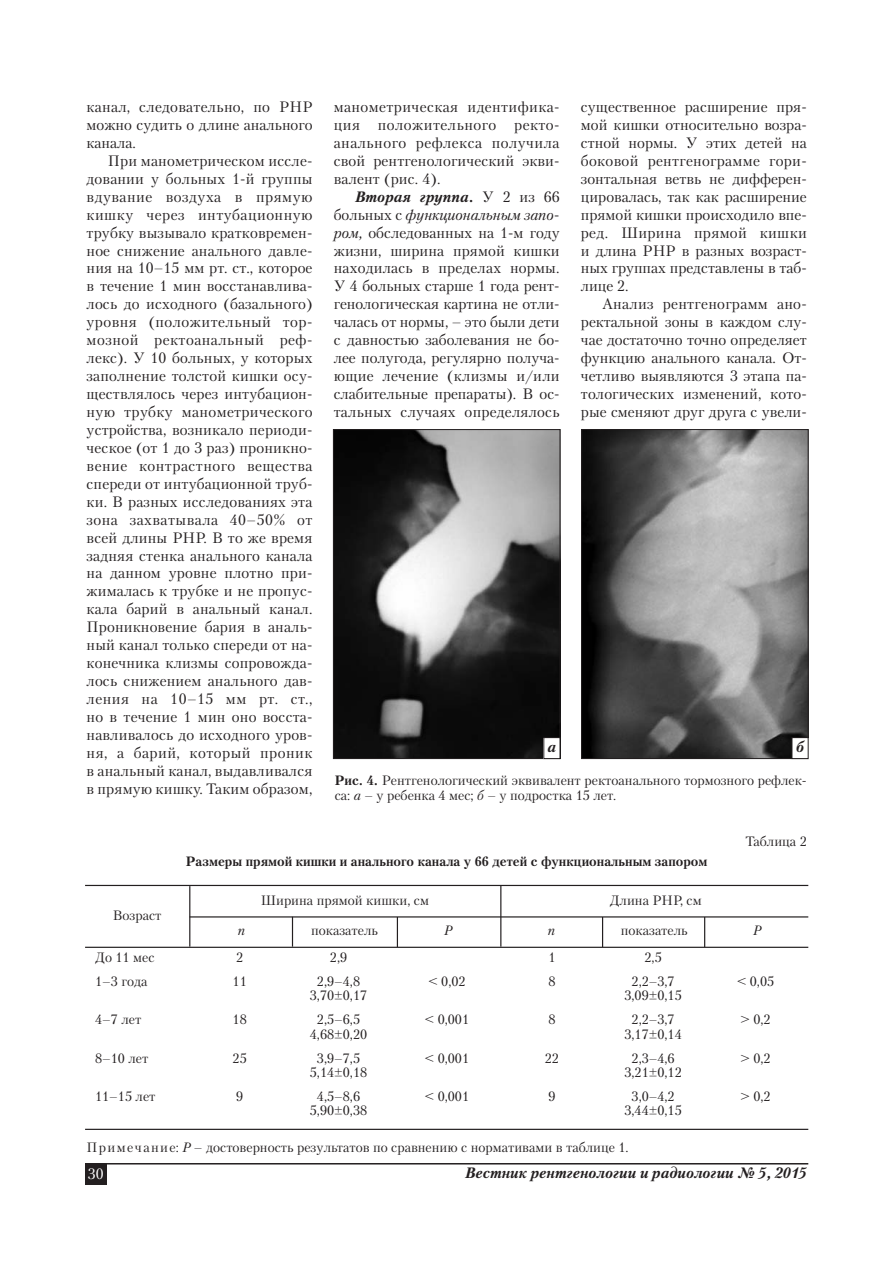
<style>
.page{position:relative;width:893px;height:1263px;background:#fff}
.page>*{position:absolute;margin:0;border:0;box-sizing:border-box;transform-origin:0 0}
.t1{font:15px/18px "Petersburg C";letter-spacing:.01em;color:#231f20;text-align:justify}
.t2{font:italic 700 15px "Petersburg C";color:#231f20}
.t3{font:15px "Petersburg C";color:#fff}
.t4{font:13.5px/15px "Petersburg C";color:#231f20}
.t5{font:700 13.5px "Petersburg C";color:#231f20}
.t6{font:italic 13.5px "Petersburg C";color:#231f20}
.s1{font-weight:700;font-style:italic}
.s2{font-style:italic}
.s3{font-weight:700}
</style>
<div class="page">
<div style="left:85px;top:1164px;width:21px;height:21px;background:#231f20"></div>
<hr style="left:85px;top:1163px;width:723px;height:2px;background:#231f20">
<hr style="left:85px;top:1129px;width:723px;height:1px;background:#231f20">
<hr style="left:292px;top:917px;width:1px;height:30px;background:#231f20">
<hr style="left:189px;top:916px;width:619px;height:2px;background:#231f20">
<hr style="left:85px;top:947px;width:723px;height:1px;background:#231f20">
<hr style="left:397px;top:917px;width:1px;height:30px;background:#231f20">
<hr style="left:602px;top:917px;width:1px;height:30px;background:#231f20">
<hr style="left:704px;top:917px;width:1px;height:30px;background:#231f20">
<hr style="left:85px;top:885px;width:723px;height:1px;background:#231f20">
<hr style="left:189px;top:886px;width:1px;height:61px;background:#231f20">
<hr style="left:500px;top:886px;width:1px;height:61px;background:#231f20">
<img style="left:335px;top:431px;width:223px;height:326px">
<div style="left:333px;top:429px;width:227px;height:330px;border:1px solid #231f20"></div>
<img style="left:583px;top:431px;width:223px;height:326px">
<div style="left:581px;top:429px;width:227px;height:330px;border:1px solid #231f20"></div>
<div style="left:544px;top:738px;width:16px;height:21px;background:#fff"></div>
<div style="left:543px;top:737px;width:17px;height:22px;border:1px solid #231f20"></div>
<div style="left:792px;top:738px;width:16px;height:21px;background:#fff"></div>
<div style="left:791px;top:737px;width:17px;height:22px;border:1px solid #231f20"></div>
<p class="t1" style="left:87px;top:98px;width:227px">канал, следовательно, по РНР можно судить о длине анального канала.</p>
<p class="t1" style="left:87px;top:152px;width:227px;text-indent:21px">При манометрическом иссле&shy;довании у больных 1-й группы вдувание воздуха в прямую кишку через интубационную трубку вызывало кратковремен&shy;ное снижение анального давле&shy;ния на 10–15 мм рт. ст., которое в течение 1 мин восстанавлива&shy;лось до исходного (базального) уровня (положительный тор&shy;мозной ректоанальный реф&shy;лекс). У 10 больных, у которых заполнение толстой кишки осу&shy;ществлялось через интубацион&shy;ную трубку манометрического устройства, возникало периоди&shy;ческое (от 1 до 3 раз) проникно&shy;вение контрастного вещества спереди от интубационной труб&shy;ки. В разных исследованиях эта зона захватывала 40–50% от всей длины РНР. В то же время задняя стенка анального канала на данном уровне плотно при&shy;жималась к трубке и не пропус&shy;кала барий в анальный канал.<br>Проникновение бария в аналь&shy;ный канал только спереди от на&shy;конечника клизмы сопровожда&shy;лось снижением анального дав&shy;ления на 10–15 мм рт. ст., но в течение 1 мин оно восста&shy;навливалось до исходного уров&shy;ня, а барий, который проник в анальный канал, выдавливался в прямую кишку. Таким образом,</p>
<p class="t1" style="left:334px;top:98px;width:227px">манометрическая идентифика&shy;ция положительного ректо&shy;анального рефлекса получила свой рентгенологический экви&shy;валент (рис. 4).</p>
<p class="t1" style="left:334px;top:188px;width:227px;text-indent:21px"><span class="s1">Вторая группа.</span> У 2 из 66 больных с <span class="s2">функциональным запо&shy;ром,</span> обследованных на 1-м году жизни, ширина прямой кишки находилась в пределах нормы.<br>У 4 больных старше 1 года рент&shy;генологическая картина не отли&shy;чалась от нормы, – это были дети с давностью заболевания не бо&shy;лее полугода, регулярно получа&shy;ющие лечение (клизмы и/или слабительные препараты). В ос&shy;тальных случаях определялось</p>
<p class="t1" style="left:581px;top:98px;width:227px">существенное расширение пря&shy;мой кишки относительно возра&shy;стной нормы. У этих детей на боковой рентгенограмме гори&shy;зонтальная ветвь не дифферен&shy;цировалась, так как расширение прямой кишки происходило впе&shy;ред. Ширина прямой кишки и длина РНР в разных возраст&shy;ных группах представлены в таб&shy;лице 2.</p>
<p class="t1" style="left:581px;top:296px;width:227px;text-indent:21px">Анализ рентгенограмм ано&shy;ректальной зоны в каждом слу&shy;чае достаточно точно определяет функцию анального канала. От&shy;четливо выявляются 3 этапа па&shy;тологических изменений, кото&shy;рые сменяют друг друга с увели-</p>
<p class="t2" style="left:547px;top:740px;width:10px">а</p>
<p class="t2" style="left:796px;top:740px;width:9px">б</p>
<p class="t4" style="left:335px;top:773px;width:473px"><span class="s3">Рис. 4.</span> Рентгенологический эквивалент ректоанального тормозного рефлек&shy;са: <span class="s2">а</span> – у ребенка 4 мес; <span class="s2">б</span> – у подростка 15 лет.</p>
<p class="t4" style="left:745px;top:835px;width:63px">Таблица 2</p>
<p class="t5" style="left:186px;top:856px;width:523px">Размеры прямой кишки и анального канала у 66 детей с функциональным запором</p>
<p class="t4" style="left:261px;top:893px;width:170px">Ширина прямой кишки, cм</p>
<p class="t4" style="left:609px;top:893px;width:94px">Длина РНР, см</p>
<p class="t4" style="left:113px;top:908px;width:50px">Возраст</p>
<p class="t4" style="left:95px;top:950px;width:61px">До 11 мес</p>
<p class="t4" style="left:236px;top:950px;width:9px">2</p>
<p class="t4" style="left:330px;top:950px;width:19px">2,9</p>
<p class="t4" style="left:548px;top:950px;width:9px">1</p>
<p class="t4" style="left:644px;top:950px;width:19px">2,5</p>
<p class="t4" style="left:95px;top:974px;width:54px">1–3 года</p>
<p class="t4" style="left:233px;top:974px;width:16px">11</p>
<p class="t4" style="left:317px;top:974px;width:45px">2,9–4,8</p>
<p class="t4" style="left:428px;top:974px;width:39px">&lt; 0,02</p>
<p class="t4" style="left:548px;top:974px;width:9px">8</p>
<p class="t4" style="left:631px;top:974px;width:45px">2,2–3,7</p>
<p class="t4" style="left:737px;top:974px;width:39px">&lt; 0,05</p>
<p class="t4" style="left:310px;top:989px;width:59px">3,70±0,17</p>
<p class="t4" style="left:624px;top:989px;width:59px">3,09±0,15</p>
<p class="t4" style="left:95px;top:1013px;width:48px">4–7 лет</p>
<p class="t4" style="left:233px;top:1013px;width:16px">18</p>
<p class="t4" style="left:317px;top:1013px;width:45px">2,5–6,5</p>
<p class="t4" style="left:425px;top:1013px;width:46px">&lt; 0,001</p>
<p class="t4" style="left:548px;top:1013px;width:9px">8</p>
<p class="t4" style="left:631px;top:1013px;width:45px">2,2–3,7</p>
<p class="t4" style="left:740px;top:1013px;width:32px">&gt; 0,2</p>
<p class="t4" style="left:310px;top:1027px;width:59px">4,68±0,20</p>
<p class="t4" style="left:624px;top:1027px;width:59px">3,17±0,14</p>
<p class="t4" style="left:95px;top:1051px;width:55px">8–10 лет</p>
<p class="t4" style="left:233px;top:1051px;width:16px">25</p>
<p class="t4" style="left:317px;top:1051px;width:45px">3,9–7,5</p>
<p class="t4" style="left:425px;top:1051px;width:46px">&lt; 0,001</p>
<p class="t4" style="left:545px;top:1051px;width:16px">22</p>
<p class="t4" style="left:631px;top:1051px;width:45px">2,3–4,6</p>
<p class="t4" style="left:740px;top:1051px;width:32px">&gt; 0,2</p>
<p class="t4" style="left:310px;top:1065px;width:59px">5,14±0,18</p>
<p class="t4" style="left:624px;top:1065px;width:59px">3,21±0,12</p>
<p class="t4" style="left:95px;top:1089px;width:62px">11–15 лет</p>
<p class="t4" style="left:236px;top:1089px;width:9px">9</p>
<p class="t4" style="left:317px;top:1089px;width:45px">4,5–8,6</p>
<p class="t4" style="left:425px;top:1089px;width:46px">&lt; 0,001</p>
<p class="t4" style="left:548px;top:1089px;width:9px">9</p>
<p class="t4" style="left:631px;top:1089px;width:45px">3,0–4,2</p>
<p class="t4" style="left:740px;top:1089px;width:32px">&gt; 0,2</p>
<p class="t4" style="left:310px;top:1103px;width:59px">5,90±0,38</p>
<p class="t4" style="left:624px;top:1103px;width:59px">3,44±0,15</p>
<p class="t6" style="left:238px;top:925px;width:9px">n</p>
<p class="t4" style="left:311px;top:923px;width:68px">показатель</p>
<p class="t6" style="left:444px;top:925px;width:10px">P</p>
<p class="t6" style="left:548px;top:925px;width:9px">n</p>
<p class="t4" style="left:620px;top:923px;width:68px">показатель</p>
<p class="t6" style="left:753px;top:925px;width:10px">P</p>
<p class="t4" style="left:87px;top:1140px;width:543px">Примечание: <span class="s2">Р</span> – достоверность результатов по сравнению с нормативами в таблице 1.</p>
<p class="t3" style="left:88px;top:1166px;width:17px">30</p>
<p class="t2" style="left:465px;top:1166px;width:343px">Вестник рентгенологии и радиологии № 5, 2015</p>
</div>
